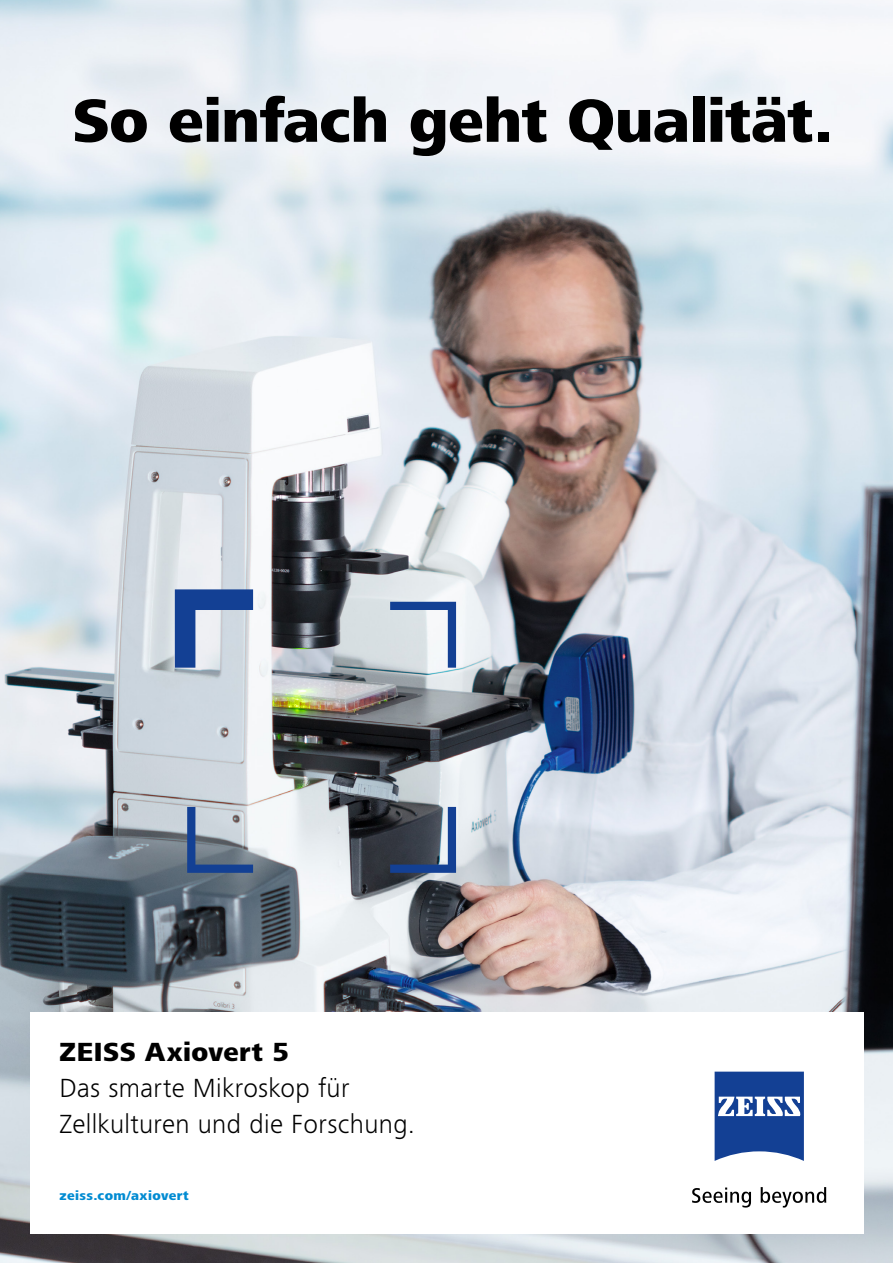
<style>
.page{position:relative;width:893px;height:1263px;background:#fff}
.page>*{position:absolute;margin:0;border:0;box-sizing:border-box;transform-origin:0 0}
.Headline_48pt_54pt{font:800 63px "ZEISS Frutiger Next W1 G";letter-spacing:-.01em;color:#000}
.Enabler{font:300 27px/36px "ZEISS Frutiger Next W1 G";letter-spacing:.01em;color:#000}
.Enabler-2{font:800 27px "ZEISS Frutiger Next W1 G";letter-spacing:.02em;color:#000}
.URL_Heavy{font:800 13.5px "ZEISS Frutiger Next W1 G";letter-spacing:.03em;color:#008bd2}
</style>
<div class="page">
<img style="left:0;top:0;width:893px;height:1263px">
<svg style="left:175px;top:589px;width:78px;height:79px;background:#8299c2"></svg>
<svg style="left:187px;top:807px;width:66px;height:66px;background:#8495ae"></svg>
<svg style="left:390px;top:602px;width:66px;height:66px"></svg>
<svg style="left:390px;top:807px;width:66px;height:66px;background:#42516b"></svg>
<div style="left:30px;top:1012px;width:833px;height:221px;background:#fff"></div>
<svg style="left:715px;top:1071px;width:89px;height:90px"></svg>
<svg style="left:692px;top:1187px;width:59px;height:20px"></svg>
<svg style="left:761px;top:1187px;width:65px;height:20px"></svg>
<p class="Headline_48pt_54pt" style="left:72px;top:75px;width:762px">So einfach geht Qualität.</p>
<p class="Enabler-2" style="left:60px;top:1033px;width:231px">ZEISS Axiovert 5</p>
<p class="Enabler" style="left:60px;top:1069px;width:357px">Das smarte Mikroskop für<br>Zellkulturen und die Forschung.</p>
<p class="URL_Heavy" style="left:60px;top:1186px;width:131px">zeiss.com/axiovert</p>
</div>
